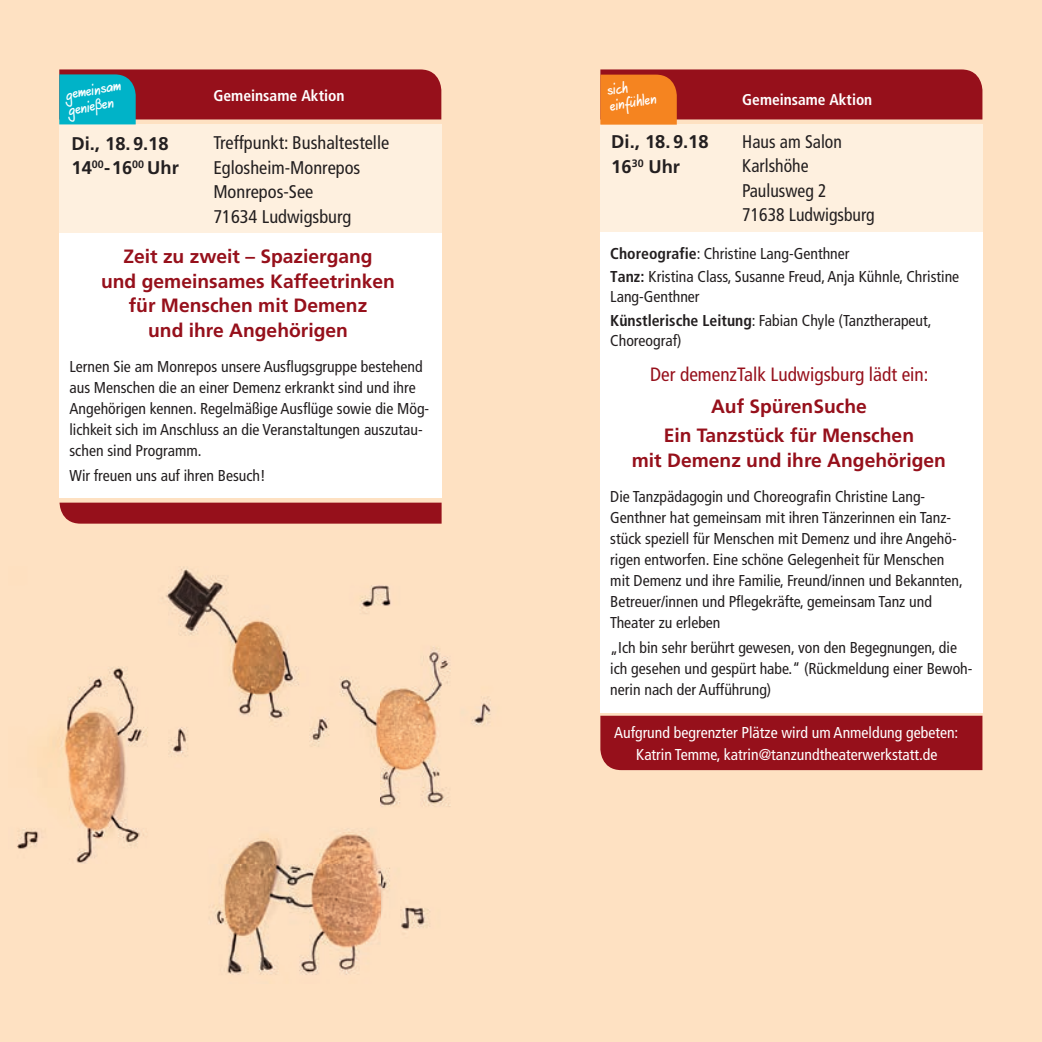
<style>
.page{position:relative;width:1042px;height:1042px;background:#fee1c2}
.page>*{position:absolute;margin:0;border:0;box-sizing:border-box;transform-origin:0 0}
.t1{font:700 19.25px/24.5px "Frutiger";color:#96101b;text-align:center}
.t2{font:condensed 19.25px "Frutiger";color:#96101b}
.t3{font:condensed 18.38px/24.5px "Frutiger";color:#231f20}
.t4{font:condensed 18.38px/24.5px "Frutiger";color:#231f20;scale:.96 1}
.t5{font:700 18.38px/24.5px "Frutiger";color:#231f20}
.t6{font:condensed 15.75px/21px "Frutiger";color:#231f20}
.t7{font:condensed 15.75px/22.2px "Frutiger";color:#fff;text-align:center}
.t8{font:700 condensed 15.58px "Frutiger";color:#fff}
.t9{font:14px/15.8px "Agilo Handwriting";color:#fff}
.s1{font-weight:700}
</style>
<div class="page">
<div style="left:60px;top:124px;width:381px;height:109px;background:#fef0df"></div>
<div style="left:600px;top:124px;width:382px;height:108px;background:#fef0df"></div>
<div style="left:60px;top:233px;width:381px;height:265px;background:#fff"></div>
<div style="left:600px;top:232px;width:382px;height:480px;background:#fff"></div>
<div style="left:60px;top:503px;width:381px;height:21px;background:#96101b"></div>
<svg style="left:59px;top:69px;width:382px;height:55px;background:#833d46"></svg>
<svg style="left:600px;top:69px;width:382px;height:56px;background:#b0372b"></svg>
<div style="left:600px;top:716px;width:382px;height:54px;background:#96101b"></div>
<img style="left:17px;top:567px;width:474px;height:408px">
<p class="t9" style="left:65px;top:87px;width:57px;rotate:-10deg">gemeinsam genießen</p>
<p class="t9" style="left:606px;top:83px;width:49px;rotate:-10deg">sich einfühlen</p>
<p class="t8" style="left:213px;top:87px;width:133px">Gemeinsame Aktion</p>
<p class="t8" style="left:742px;top:91px;width:131px">Gemeinsame Aktion</p>
<p class="t3" style="left:213px;top:131px;width:177px">Treffpunkt: Bushaltestelle<br>Eglosheim-Monrepos<br>Monrepos-See<br>71634 Ludwigsburg</p>
<p class="t4" style="left:742px;top:129px;width:139px">Haus am Salon<br>Karlshöhe<br>Paulusweg 2<br>71638 Ludwigsburg</p>
<p class="t5" style="left:71px;top:131px;width:109px">Di., 18. 9.18<br>14<sup>00</sup>-16<sup>00</sup> Uhr</p>
<p class="t5" style="left:611px;top:130px;width:99px">Di., 18. 9.18<br>16<sup>30</sup> Uhr</p>
<p class="t1" style="left:101px;top:244px;width:295px">Zeit zu zweit – Spaziergang<br>und gemeinsames Kaffeetrinken für Menschen mit Demenz<br>und ihre Angehörigen</p>
<p class="t6" style="left:69px;top:357px;width:361px">Lernen Sie am Monrepos unsere Ausflugsgruppe bestehend aus Menschen die an einer Demenz erkrankt sind und ihre Angehörigen kennen. Regelmäßige Ausflüge sowie die Mög&shy;lichkeit sich im Anschluss an die Veranstaltungen auszutau&shy;schen sind Programm.</p>
<p class="t6" style="left:69px;top:465px;width:198px">Wir freuen uns auf ihren Besuch!</p>
<p class="t6" style="left:610px;top:242px;width:350px;line-height:23.1px"><span class="s1">Choreografie</span>: Christine Lang-Genthner<br><span class="s1">Tanz:</span> Kristina Class, Susanne Freud, Anja Kühnle, Christine</p>
<p class="t6" style="left:610px;top:285px;width:323px;line-height:23.1px">Lang-Genthner<br><span class="s1">Künstlerische Leitung</span>: Fabian Chyle (Tanztherapeut,</p>
<p class="t6" style="left:610px;top:330px;width:73px">Choreograf)</p>
<p class="t2" style="left:650px;top:363px;width:280px">Der demenzTalk Ludwigsburg lädt ein:</p>
<p class="t1" style="left:664px;top:391px;width:252px;line-height:29.4px">Auf SpürenSuche<br>Ein Tanzstück für Menschen</p>
<p class="t1" style="left:632px;top:447px;width:316px">mit Demenz und ihre Angehörigen</p>
<p class="t6" style="left:610px;top:486px;width:354px">Die Tanzpädagogin und Choreografin Christine Lang-Genthner hat gemeinsam mit ihren Tänzerinnen ein Tanz&shy;stück speziell für Menschen mit Demenz und ihre Angehö&shy;rigen entworfen. Eine schöne Gelegenheit für Menschen mit Demenz und ihre Familie, Freund/innen und Bekannten, Betreuer/innen und Pflegekräfte, gemeinsam Tanz und Theater zu erleben</p>
<p class="t6" style="left:610px;top:637px;width:364px">„Ich bin sehr berührt gewesen, von den Begegnungen, die ich gesehen und gespürt habe.“ (Rückmeldung einer Bewoh&shy;nerin nach der Aufführung)</p>
<p class="t7" style="left:614px;top:721px;width:346px">Aufgrund begrenzter Plätze wird um Anmeldung gebeten:<br>Katrin Temme, katrin@tanzundtheaterwerkstatt.de</p>
</div>
